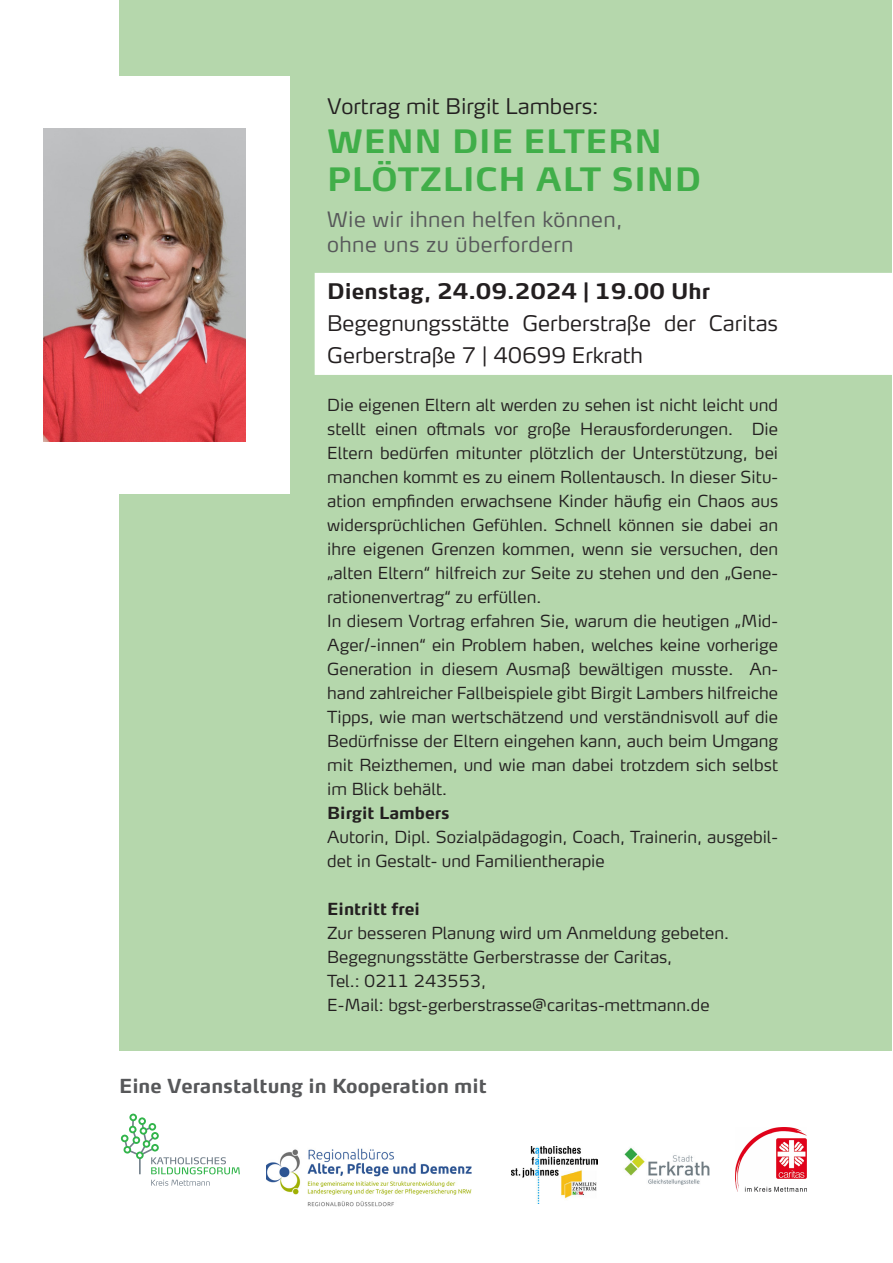
<style>
.page{position:relative;width:893px;height:1263px;background:#fff}
.page>*{position:absolute;margin:0;border:0;box-sizing:border-box;transform-origin:0 0}
.t1{font:700 31.95px/38.2px "Max OT";letter-spacing:.02em;color:#40ae49}
.t2{font:300 21.3px/32px "Max OT";color:#231f20}
.t3{font:700 21.3px "Max OT";color:#231f20}
.t4{font:300 21px/25.5px "Max OT";letter-spacing:.02em;color:#57585a}
.t5{font:700 19.2px "Max OT";color:#57585a}
.t6{font:300 16.5px/24px "Max OT";color:#231f20}
.t7{font:700 16.5px "Max OT";color:#231f20}
</style>
<div class="page">
<div style="left:119px;top:0;width:772px;height:1050px;background:#b5d7ac"></div>
<div style="left:0;top:76px;width:290px;height:418px;background:#fff"></div>
<img style="left:44px;top:128px;width:202px;height:314px">
<img style="left:624px;top:1147px;width:86px;height:38px">
<img style="left:511px;top:1147px;width:87px;height:57px">
<svg style="left:121px;top:1113px;width:119px;height:73px"></svg>
<img style="left:266px;top:1148px;width:206px;height:59px">
<div style="left:315px;top:273px;width:576px;height:102px;background:#fff"></div>
<img style="left:735px;top:1128px;width:72px;height:64px">
<p class="t2" style="left:327px;top:90px;width:273px">Vortrag mit Birgit Lambers:</p>
<h1 class="t1" style="left:327px;top:121px;width:375px">WENN DIE ELTERN<br>PLÖTZLICH ALT SIND</h1>
<p class="t4" style="left:327px;top:206px;width:297px">Wie wir ihnen helfen können, ohne uns zu überfordern</p>
<p class="t3" style="left:327px;top:277px;width:384px">Dienstag, 24.09.2024 | 19.00 Uhr</p>
<p class="t2" style="left:327px;top:307px;width:452px">Begegnungsstätte Gerberstraße der Caritas<br>Gerberstraße 7 | 40699 Erkrath</p>
<p class="t6" style="left:327px;top:393px;width:452px">Die eigenen Eltern alt werden zu sehen ist nicht leicht und stellt einen oftmals vor große Herausforderungen. Die Eltern bedürfen mitunter plötzlich der Unterstützung, bei manchen kommt es zu einem Rollentausch. In dieser Situ&shy;ation empfinden erwachsene Kinder häufig ein Chaos aus widersprüchlichen Gefühlen. Schnell können sie dabei an ihre eigenen Grenzen kommen, wenn sie versuchen, den „alten Eltern“ hilfreich zur Seite zu stehen und den „Gene&shy;rationenvertrag“ zu erfüllen.<br>In diesem Vortrag erfahren Sie, warum die heutigen „Mid-Ager/-innen“ ein Problem haben, welches keine vorherige Generation in diesem Ausmaß bewältigen musste. An&shy;hand zahlreicher Fallbeispiele gibt Birgit Lambers hilfreiche Tipps, wie man wertschätzend und verständnisvoll auf die Bedürfnisse der Eltern eingehen kann, auch beim Umgang mit Reizthemen, und wie man dabei trotzdem sich selbst im Blick behält.</p>
<p class="t7" style="left:327px;top:802px;width:124px">Birgit Lambers</p>
<p class="t6" style="left:327px;top:825px;width:452px">Autorin, Dipl. Sozialpädagogin, Coach, Trainerin, ausgebil&shy;det in Gestalt- und Familientherapie</p>
<p class="t7" style="left:327px;top:898px;width:94px">Eintritt frei</p>
<p class="t6" style="left:327px;top:921px;width:403px">Zur besseren Planung wird um Anmeldung gebeten.<br>Begegnungsstätte Gerberstrasse der Caritas,<br>Tel.: 0211 243553,<br>E-Mail: bgst-gerberstrasse@caritas-mettmann.de</p>
<p class="t5" style="left:119px;top:1073px;width:369px">Eine Veranstaltung in Kooperation mit</p>
</div>
